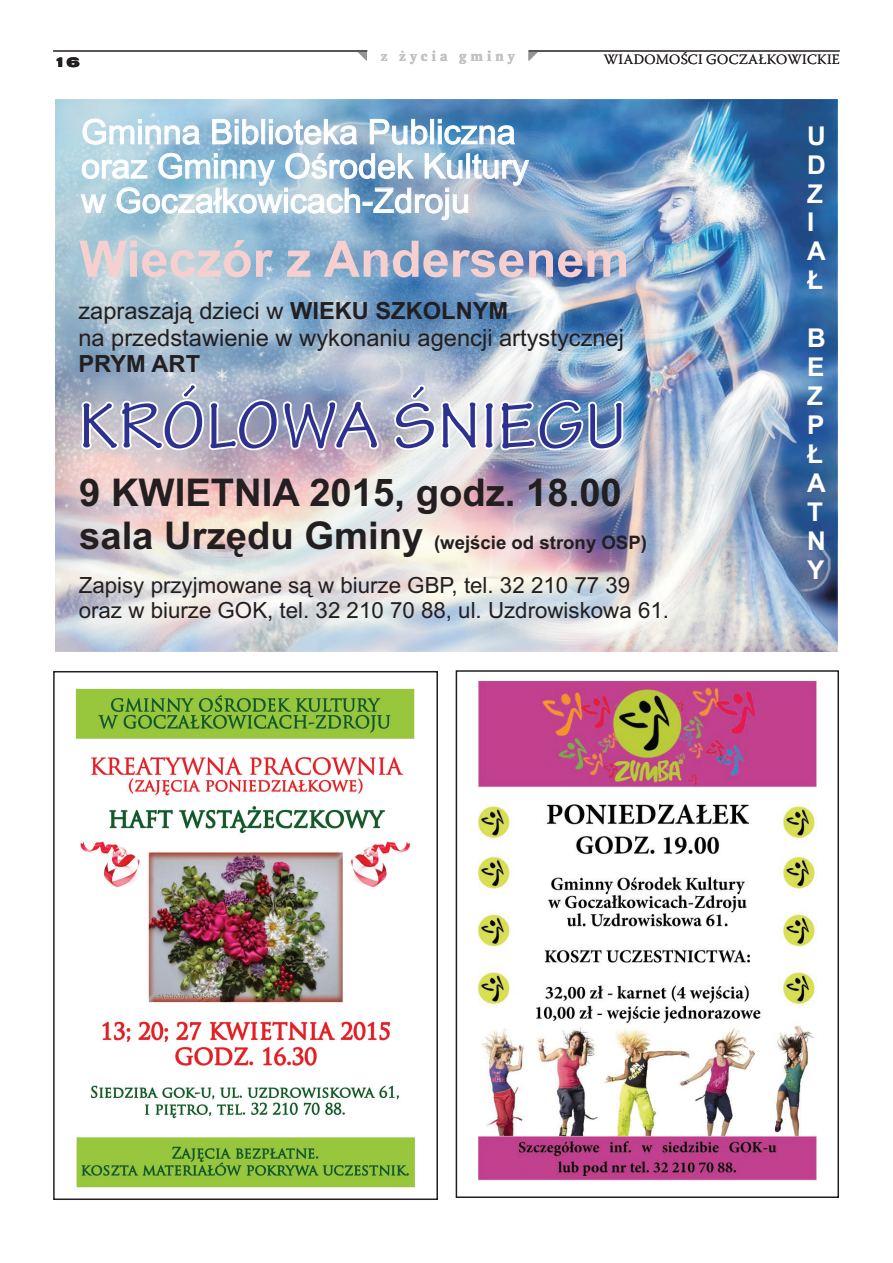
<style>
.page{position:relative;width:893px;height:1263px;background:#fff}
.page>*{position:absolute;margin:0;border:0;box-sizing:border-box;transform-origin:0 0}
.t1{font:700 71.1px "Tekton Pro";color:#2d3291}
.t2{font:700 50.4px "Arial";color:#f6cfce}
.t3{font:700 38.25px "Arial";color:#231f20}
.t4{font:34.2px/34.3px "Arial";color:#fff}
.t5{font:700 25.95px/29px "Arial";color:#fff}
.t6{font:23.7px/26.4px "Arial";color:#231f20}
.t7{font:700 23.7px "Arial";color:#231f20}
.t8{font:22.35px/24.9px "Arial";color:#231f20}
.t9{font:700 18.6px "Arial";color:#231f20}
.t10{font:300 14.25px "Warnock Pro";letter-spacing:.02em;color:#231f20}
.t11{font:700 14.25px "Wro Text";letter-spacing:.29em;color:#c1c2c4}
.t12{font:900 expanded 14.25px "Nimbus San TCE";color:#231f20}
.s1{font-weight:700}
.s2{font-size:38.25px}
</style>
<div class="page">
<hr style="left:53px;top:51px;width:314px;height:1px;background:#231f20">
<hr style="left:529px;top:51px;width:311px;height:1px;background:#231f20">
<img style="left:56px;top:99px;width:782px;height:552px">
<svg style="left:80px;top:383px;width:300px;height:68px;background:#b9bbcc"></svg>
<svg style="left:393px;top:384px;width:231px;height:67px"></svg>
<svg style="left:82px;top:118px;width:119px;height:27px;background:#bdd9e8"></svg>
<svg style="left:212px;top:118px;width:47px;height:27px"></svg>
<div style="left:261px;top:119px;width:4px;height:25px;border:1px solid #fff"></div>
<svg style="left:269px;top:118px;width:89px;height:27px;background:#b0c9dc"></svg>
<svg style="left:369px;top:118px;width:59px;height:27px;background:#93b7d2"></svg>
<div style="left:430px;top:119px;width:4px;height:25px;border:1px solid #fff"></div>
<svg style="left:438px;top:119px;width:78px;height:26px;background:#6fa1c9"></svg>
<svg style="left:80px;top:152px;width:450px;height:69px;background:#a6c3d8"></svg>
<img style="left:455px;top:672px;width:362px;height:526px">
<div style="left:456px;top:670px;width:383px;height:528px;border:2px solid #231f20"></div>
<img style="left:75px;top:688px;width:340px;height:500px">
<div style="left:53px;top:671px;width:385px;height:529px;border:2px solid #231f20"></div>
<p class="t12" style="left:53px;top:54px;width:28px">16</p>
<p class="t11" style="left:381px;top:47px;width:135px">z życia gminy</p>
<p class="t10" style="left:604px;top:51px;width:237px">WIADOMOŚCI GOCZAŁKOWICKIE</p>
<h3 class="t4" style="left:81px;top:118px;width:449px">Gminna Biblioteka Publiczna oraz Gminny Oœrodek Kultury w Gocza³kowicach-Zdroju</h3>
<h2 class="t2" style="left:79px;top:226px;width:552px">Wieczór z Andersenem</h2>
<p class="t6" style="left:78px;top:300px;width:547px">zapraszaj¹ dzieci w <span class="s1">WIEKU SZKOLNYM<br></span>na przedstawienie w wykonaniu agencji artystycznej</p>
<p class="t7" style="left:78px;top:349px;width:123px">PRYM ART</p>
<h1 class="t1" style="left:78px;top:377px;width:551px">KRÓLOWA ŒNIEGU</h1>
<h3 class="t3" style="left:79px;top:468px;width:544px">9 KWIETNIA 2015, godz. 18.00</h3>
<p class="t9" style="left:79px;top:530px;width:569px"><span class="s2">sala Urzêdu Gminy</span> (wejœcie od strony OSP)</p>
<p class="t8" style="left:79px;top:575px;width:592px">Zapisy przyjmowane s¹ w biurze GBP, tel. 32 210 77 39 oraz w biurze GOK, tel. 32 210 70 88, ul. Uzdrowiskowa 61.</p>
<p class="t5" style="left:807px;top:124px;width:20px">U<br>D<br>Z<br>I<br>A £</p>
<p class="t5" style="left:807px;top:326px;width:20px;text-align:justify">B E Z P £ A T N Y</p>
</div>
